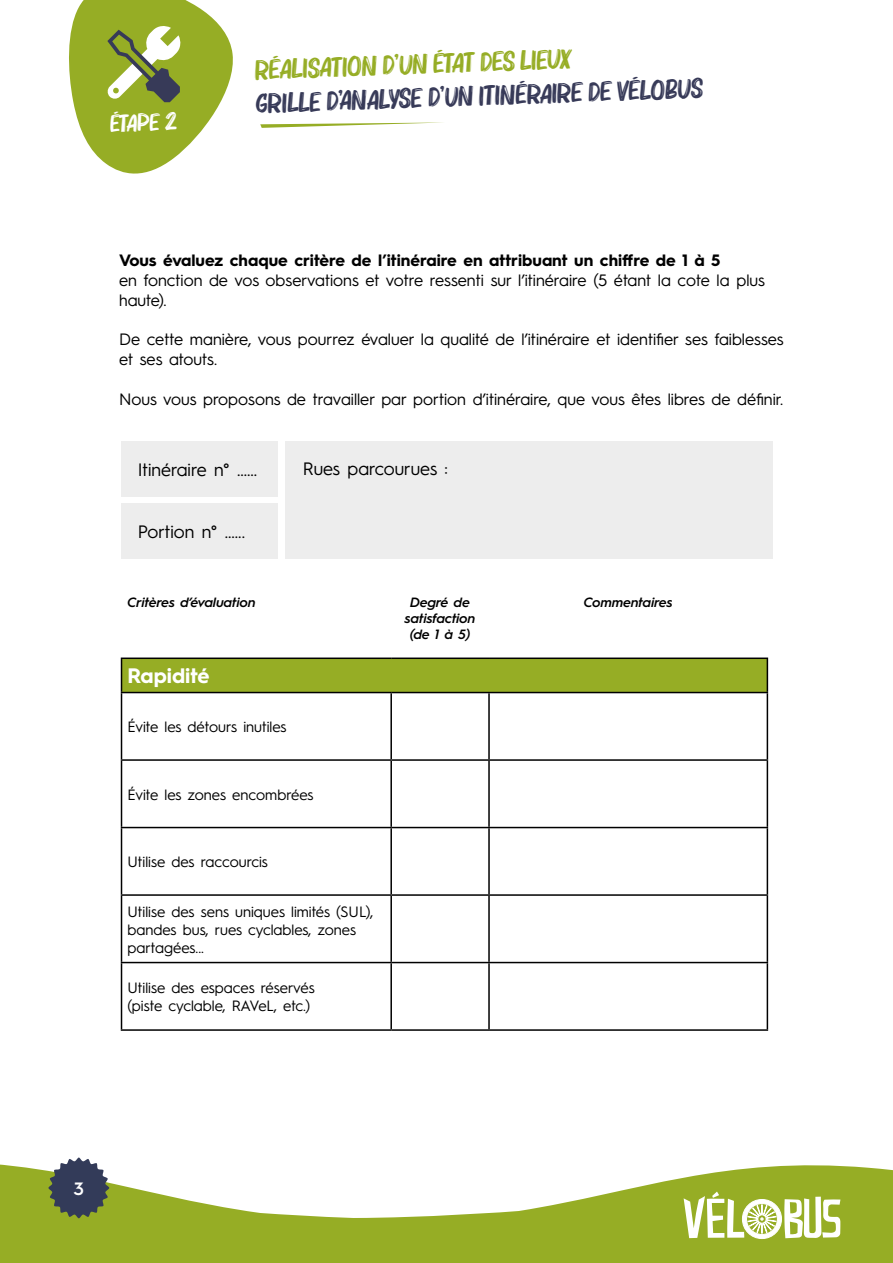
<style>
.page{position:relative;width:893px;height:1263px;background:#fff}
.page>*{position:absolute;margin:0;border:0;box-sizing:border-box;transform-origin:0 0}
.t1{font:28.05px "Bruzh";color:#373a58}
.t2{font:28.05px "Bruzh";color:#96ad25}
.t3{font:24.75px "Bruzh";color:#fff}
.t4{font:700 21px "Hurme Geometric Sans 1";color:#fff}
.t5{font:18px "Hurme Geometric Sans 1";color:#000}
.t6{font:600 17.85px "Hurme Geometric Sans 1";color:#fff}
.t7{font:16.5px/19.8px "Hurme Geometric Sans 3";color:#000}
.t8{font:700 16.5px "Hurme Geometric Sans 3";color:#000}
.t9{font:15px/18px "Hurme Geometric Sans 1";color:#000}
.t10{font:italic 600 13.5px/16.2px "Hurme Geometric Sans 1";color:#000;text-align:center}
</style>
<div class="page">
<svg style="left:0;top:1164px;width:893px;height:99px;fill:#96ad25"></svg>
<svg style="left:48px;top:1157px;width:61px;height:61px"></svg>
<div style="left:55px;top:1164px;width:48px;height:48px;background:#333b59;border-radius:50%"></div>
<svg style="left:684px;top:1191px;width:156px;height:48px"></svg>
<svg style="left:260px;top:122px;width:183px;height:6px"></svg>
<svg style="left:69px;top:0;width:164px;height:174px"></svg>
<div style="left:121px;top:441px;width:157px;height:56px;background:#ededed"></div>
<div style="left:121px;top:503px;width:157px;height:56px;background:#ededed"></div>
<div style="left:286px;top:441px;width:487px;height:118px;background:#ededed"></div>
<div style="left:122px;top:659px;width:645px;height:33px;background:#96ad25"></div>
<hr style="left:121px;top:693px;width:1px;height:66px;background:#000">
<hr style="left:390px;top:693px;width:2px;height:66px;background:#000">
<hr style="left:488px;top:693px;width:2px;height:66px;background:#000">
<hr style="left:767px;top:693px;width:1px;height:66px;background:#000">
<hr style="left:121px;top:759px;width:270px;height:2px;background:#000">
<hr style="left:121px;top:761px;width:1px;height:66px;background:#000">
<hr style="left:391px;top:759px;width:98px;height:2px;background:#000">
<hr style="left:390px;top:761px;width:2px;height:66px;background:#000">
<hr style="left:489px;top:759px;width:279px;height:2px;background:#000">
<hr style="left:488px;top:761px;width:2px;height:66px;background:#000">
<hr style="left:767px;top:761px;width:1px;height:66px;background:#000">
<hr style="left:121px;top:827px;width:270px;height:1px;background:#000">
<hr style="left:121px;top:828px;width:1px;height:66px;background:#000">
<hr style="left:391px;top:827px;width:98px;height:1px;background:#000">
<hr style="left:390px;top:828px;width:2px;height:66px;background:#000">
<hr style="left:489px;top:827px;width:279px;height:1px;background:#000">
<hr style="left:488px;top:828px;width:2px;height:66px;background:#000">
<hr style="left:767px;top:828px;width:1px;height:66px;background:#000">
<hr style="left:121px;top:894px;width:270px;height:2px;background:#000">
<hr style="left:121px;top:896px;width:1px;height:66px;background:#000">
<hr style="left:391px;top:894px;width:98px;height:2px;background:#000">
<hr style="left:390px;top:896px;width:2px;height:66px;background:#000">
<hr style="left:489px;top:894px;width:279px;height:2px;background:#000">
<hr style="left:488px;top:896px;width:2px;height:66px;background:#000">
<hr style="left:767px;top:896px;width:1px;height:66px;background:#000">
<hr style="left:121px;top:962px;width:270px;height:1px;background:#000">
<hr style="left:121px;top:963px;width:1px;height:66px;background:#000">
<hr style="left:391px;top:962px;width:98px;height:1px;background:#000">
<hr style="left:390px;top:963px;width:2px;height:66px;background:#000">
<hr style="left:489px;top:962px;width:279px;height:1px;background:#000">
<hr style="left:488px;top:963px;width:2px;height:66px;background:#000">
<hr style="left:767px;top:963px;width:1px;height:66px;background:#000">
<hr style="left:121px;top:1029px;width:270px;height:2px;background:#000">
<hr style="left:391px;top:1029px;width:98px;height:2px;background:#000">
<hr style="left:489px;top:1029px;width:279px;height:2px;background:#000">
<hr style="left:121px;top:657px;width:270px;height:2px;background:#000">
<hr style="left:121px;top:659px;width:1px;height:33px;background:#000">
<hr style="left:391px;top:657px;width:98px;height:2px;background:#000">
<hr style="left:489px;top:657px;width:279px;height:2px;background:#000">
<hr style="left:767px;top:659px;width:1px;height:33px;background:#000">
<hr style="left:121px;top:692px;width:270px;height:1px;background:#000">
<hr style="left:391px;top:692px;width:98px;height:1px;background:#000">
<hr style="left:489px;top:692px;width:279px;height:1px;background:#000">
<h2 class="t3" style="left:109px;top:111px;width:68px;rotate:-2deg">Étape 2</h2>
<h1 class="t2" style="left:254px;top:55px;width:319px;rotate:-2deg">Réalisation d’un État des lieux</h1>
<h1 class="t1" style="left:255px;top:89px;width:448px;rotate:-2deg">GRILLE d’analyse d’un itinéraire de Vélobus</h1>
<p class="t8" style="left:119px;top:249px;width:603px">Vous évaluez chaque critère de l’itinéraire en attribuant un chiffre de 1 à 5</p>
<p class="t7" style="left:119px;top:269px;width:647px">en fonction de vos observations et votre ressenti sur l’itinéraire (5 étant la cote la plus haute).</p>
<p class="t7" style="left:119px;top:329px;width:666px">De cette manière, vous pourrez évaluer la qualité de l’itinéraire et identifier ses faiblesses et ses atouts.</p>
<p class="t7" style="left:119px;top:388px;width:666px">Nous vous proposons de travailler par portion d’itinéraire, que vous êtes libres de définir.</p>
<p class="t5" style="left:138px;top:457px;width:121px">Itinéraire n° ......</p>
<p class="t5" style="left:138px;top:519px;width:109px">Portion n° ......</p>
<p class="t5" style="left:303px;top:456px;width:147px">Rues parcourues :</p>
<p class="t10" style="left:128px;top:593px;width:130px">Critères d’évaluation</p>
<p class="t10" style="left:405px;top:593px;width:72px">Degré de satisfaction (de 1 à 5)</p>
<p class="t10" style="left:584px;top:593px;width:90px">Commentaires</p>
<p class="t4" style="left:128px;top:661px;width:84px">Rapidité</p>
<p class="t9" style="left:128px;top:717px;width:161px">Évite les détours inutiles</p>
<p class="t9" style="left:128px;top:784px;width:188px">Évite les zones encombrées</p>
<p class="t9" style="left:128px;top:852px;width:142px">Utilise des raccourcis</p>
<p class="t9" style="left:128px;top:901px;width:247px">Utilise des sens uniques limités (SUL), bandes bus, rues cyclables, zones partagées...</p>
<p class="t9" style="left:128px;top:978px;width:189px">Utilise des espaces réservés (piste cyclable, RAVeL, etc.)</p>
<p class="t6" style="left:74px;top:1176px;width:12px">3</p>
</div>
